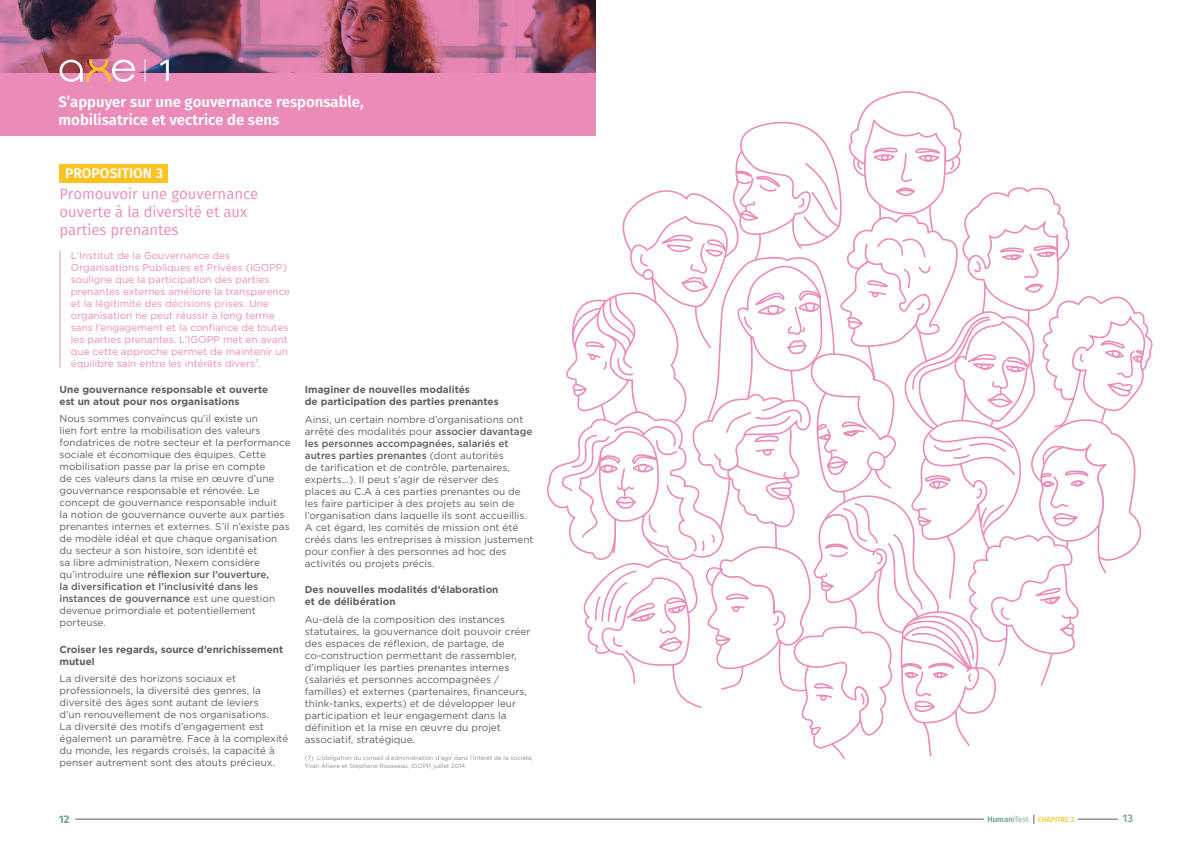
<style>
.page{position:relative;width:1191px;height:842px;background:#fff}
.page>*{position:absolute;margin:0;border:0;box-sizing:border-box;transform-origin:0 0}
.t1{font:31.8px "Fira Sans";color:#fff}
.t2{font:600 15px/18px "Fira Sans";color:#fff}
.t3{font:15px/18px "Fira Sans";color:#eb8bba}
.t4{font:600 14px "Fira Sans";color:#fff}
.t5{font:700 11px "Fira Sans";color:#71a492}
.t6{font:500 11px "Fira Sans";color:#71a492}
.t7{font:10px/12px "Gotham";color:#5f5f62}
.t8{font:10px/12px "Gotham";color:#eb8bba}
.t9{font:700 10px/12px "Gotham";color:#5f5f62}
.t10{font:500 7px "Fira Sans";letter-spacing:.01em;color:#fec221}
.t11{font:6px/7.2px "Gotham";color:#8c8e91}
.s1{font-weight:500}
.s2{font-weight:600;font-size:8px;color:#71a492}
.s3{font-weight:600;font-size:8px;color:#a9c7bc}
</style>
<div class="page">
<hr style="left:1077px;top:819px;width:40px;height:1px;background:#5f5f62">
<hr style="left:75px;top:819px;width:908px;height:1px;background:#5f5f62">
<div style="left:60px;top:164px;width:108px;height:19px;background:#fec221"></div>
<hr style="left:60px;top:251px;width:1px;height:117px;background:#eb8bba">
<div style="left:0;top:0;width:595px;height:135px;background:#eb8bba"></div>
<img style="left:0;top:0;width:595px;height:73px">
<svg style="left:145px;top:59px;width:1px;height:22px"></svg>
<svg style="left:60px;top:60px;width:75px;height:22px"></svg>
<svg style="left:544px;top:85px;width:609px;height:674px"></svg>
<p class="t1" style="left:159px;top:46px;width:15px">1</p>
<p class="t2" style="left:59px;top:92px;width:307px">S’appuyer sur une gouvernance responsable, mobilisatrice et vectrice de sens</p>
<p class="t4" style="left:65px;top:162px;width:99px">PROPOSITION 3</p>
<p class="t3" style="left:60px;top:185px;width:200px">Promouvoir une gouvernance ouverte à la diversité et aux parties prenantes</p>
<p class="t8" style="left:71px;top:249px;width:221px">L’Institut de la Gouvernance des Organisations Publiques et Privées (IGOPP) souligne que la participation des parties prenantes externes améliore la transparence et la légitimité des décisions prises. Une organisation ne peut réussir à long terme sans l’engagement et la confiance de toutes les parties prenantes. L’IGOPP met en avant que cette approche permet de maintenir un équilibre sain entre les intérêts divers<sup>7</sup>.</p>
<p class="t9" style="left:60px;top:383px;width:210px">Une gouvernance responsable et ouverte est un atout pour nos organisations</p>
<p class="t7" style="left:60px;top:413px;width:232px">Nous sommes convaincus qu’il existe un<br>lien fort entre la mobilisation des valeurs fondatrices de notre secteur et la performance sociale et économique des équipes. Cette mobilisation passe par la prise en compte<br>de ces valeurs dans la mise en œuvre d’une gouvernance responsable et rénovée. Le concept de gouvernance responsable induit<br>la notion de gouvernance ouverte aux parties prenantes internes et externes. S’il n’existe pas de modèle idéal et que chaque organisation du secteur a son histoire, son identité et<br>sa libre administration, Nexem considère qu’introduire une <span class="s1">réflexion sur l’ouverture,<br>la diversification et l’inclusivité dans les instances de gouvernance</span> est une question devenue primordiale et potentiellement porteuse.</p>
<p class="t9" style="left:60px;top:643px;width:225px">Croiser les regards, source d’enrichissement mutuel</p>
<p class="t7" style="left:60px;top:672px;width:230px">La diversité des horizons sociaux et professionnels, la diversité des genres, la diversité des âges sont autant de leviers<br>d’un renouvellement de nos organisations.<br>La diversité des motifs d’engagement est également un paramètre. Face à la complexité du monde, les regards croisés, la capacité à penser autrement sont des atouts précieux.</p>
<p class="t9" style="left:305px;top:384px;width:195px">Imaginer de nouvelles modalités<br>de participation des parties prenantes</p>
<p class="t7" style="left:305px;top:413px;width:230px">Ainsi, un certain nombre d’organisations ont arrêté des modalités pour <span class="s1">associer davantage les personnes accompagnées, salariés et autres parties prenantes</span> (dont autorités<br>de tarification et de contrôle, partenaires, experts…). Il peut s’agir de réserver des<br>places au C.A à ces parties prenantes ou de les faire participer à des projets au sein de l’organisation dans laquelle ils sont accueillis.<br>A cet égard, les comités de mission ont été créés dans les entreprises à mission justement pour confier à des personnes ad hoc des activités ou projets précis.</p>
<p class="t9" style="left:305px;top:584px;width:195px">Des nouvelles modalités d’élaboration et de délibération</p>
<p class="t7" style="left:305px;top:613px;width:227px">Au-delà de la composition des instances statutaires, la gouvernance doit pouvoir créer des espaces de réflexion, de partage, de co-construction permettant de rassembler, d’impliquer les parties prenantes internes (salariés et personnes accompagnées / familles) et externes (partenaires, financeurs, think-tanks, experts) et de développer leur participation et leur engagement dans la définition et la mise en œuvre du projet associatif, stratégique.</p>
<p class="t11" style="left:305px;top:754px;width:230px">(7) L’obligation du conseil d’administration d’agir dans l’intérêt de la société,<br>Yvan Allaire et Stéphane Rousseau, IGOPP, juillet 2014.</p>
<p class="t5" style="left:59px;top:810px;width:12px">12</p>
<p class="t10" style="left:987px;top:814px;width:88px"><span class="s2">Human</span><span class="s3">ifest</span> CHAPITRE 2</p>
<p class="t6" style="left:1122px;top:809px;width:12px">13</p>
</div>
